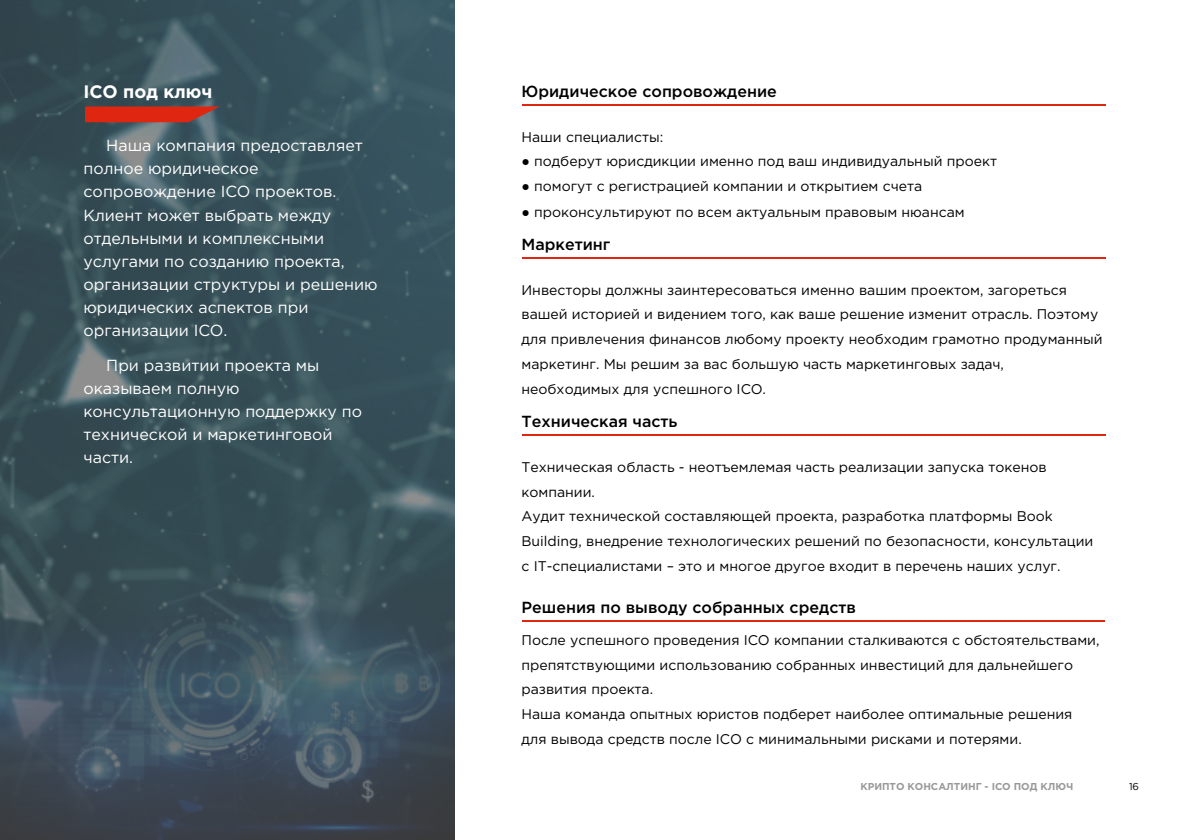
<style>
.page{position:relative;width:1191px;height:840px;background:#fff}
.page>*{position:absolute;margin:0;border:0;box-sizing:border-box;transform-origin:0 0}
.t1{font:700 18px "Gotham Pro";color:#fff}
.t2{font:16px/23px "Gotham Pro";color:#fff}
.t3{font:500 16px "Gotham Pro";color:#000}
.t4{font:14px/24.8px "Gotham Pro";color:#000}
.t5{font:700 10px "Gotham Pro";color:#999}
.t6{font:10px "Gotham Pro";color:#000}
.s1{font-family:"Arial"}
</style>
<div class="page">
<div style="left:0;top:0;width:455px;height:839px;background:#4a4a4a;opacity:.62"></div>
<svg style="left:85px;top:106px;width:135px;height:16px;background:#ca2f1e"></svg>
<hr style="left:522px;top:104px;width:583px;height:1px;background:#df2611">
<hr style="left:522px;top:620px;width:583px;height:1px;background:#df2611">
<hr style="left:522px;top:257px;width:583px;height:1px;background:#df2611">
<hr style="left:522px;top:434px;width:583px;height:1px;background:#df2611">
<p class="t1" style="left:83px;top:85px;width:130px">ICO под ключ</p>
<p class="t2" style="left:83px;top:135px;width:296px;text-indent:23px">Наша компания предоставляет полное юридическое сопровождение ICO проектов.<br>Клиент может выбрать между отдельными и комплексными услугами по созданию проекта, организации структуры и решению юридических аспектов при организации ICO.</p>
<p class="t2" style="left:83px;top:355px;width:280px;text-indent:23px">При развитии проекта мы оказываем полную консультационную поддержку по технической и маркетинговой части.</p>
<p class="t3" style="left:521px;top:85px;width:257px">Юридическое сопровождение</p>
<p class="t4" style="left:521px;top:125px;width:143px">Наши специалисты:</p>
<p class="t4" style="left:521px;top:150px;width:477px"><span class="s1">●</span> подберут юрисдикции именно под ваш индивидуальный проект</p>
<p class="t4" style="left:521px;top:175px;width:402px"><span class="s1">●</span> помогут с регистрацией компании и открытием счета</p>
<p class="t4" style="left:521px;top:200px;width:445px"><span class="s1">●</span> проконсультируют по всем актуальным правовым нюансам</p>
<p class="t3" style="left:521px;top:238px;width:90px">Маркетинг</p>
<p class="t4" style="left:521px;top:278px;width:583px">Инвесторы должны заинтересоваться именно вашим проектом, загореться вашей историей и видением того, как ваше решение изменит отрасль. Поэтому для привлечения финансов любому проекту необходим грамотно продуманный маркетинг. Мы решим за вас большую часть маркетинговых задач, необходимых для успешного ICO.</p>
<p class="t3" style="left:521px;top:415px;width:157px">Техническая часть</p>
<p class="t4" style="left:521px;top:455px;width:573px">Техническая область - неотъемлемая часть реализации запуска токенов компании.<br>Аудит технической составляющей проекта, разработка платформы Book Building, внедрение технологических решений по безопасности, консультации с IT-специалистами – это и многое другое входит в перечень наших услуг.</p>
<p class="t3" style="left:521px;top:601px;width:336px">Решения по выводу собранных средств</p>
<p class="t4" style="left:521px;top:628px;width:579px">После успешного проведения ICO компании сталкиваются с обстоятельствами, препятствующими использованию собранных инвестиций для дальнейшего развития проекта.<br>Наша команда опытных юристов подберет наиболее оптимальные решения для вывода средств после ICO с минимальными рисками и потерями.</p>
<p class="t5" style="left:860px;top:782px;width:214px">КРИПТО КОНСАЛТИНГ - ICO ПОД КЛЮЧ</p>
<p class="t6" style="left:1129px;top:782px;width:12px">16</p>
</div>
